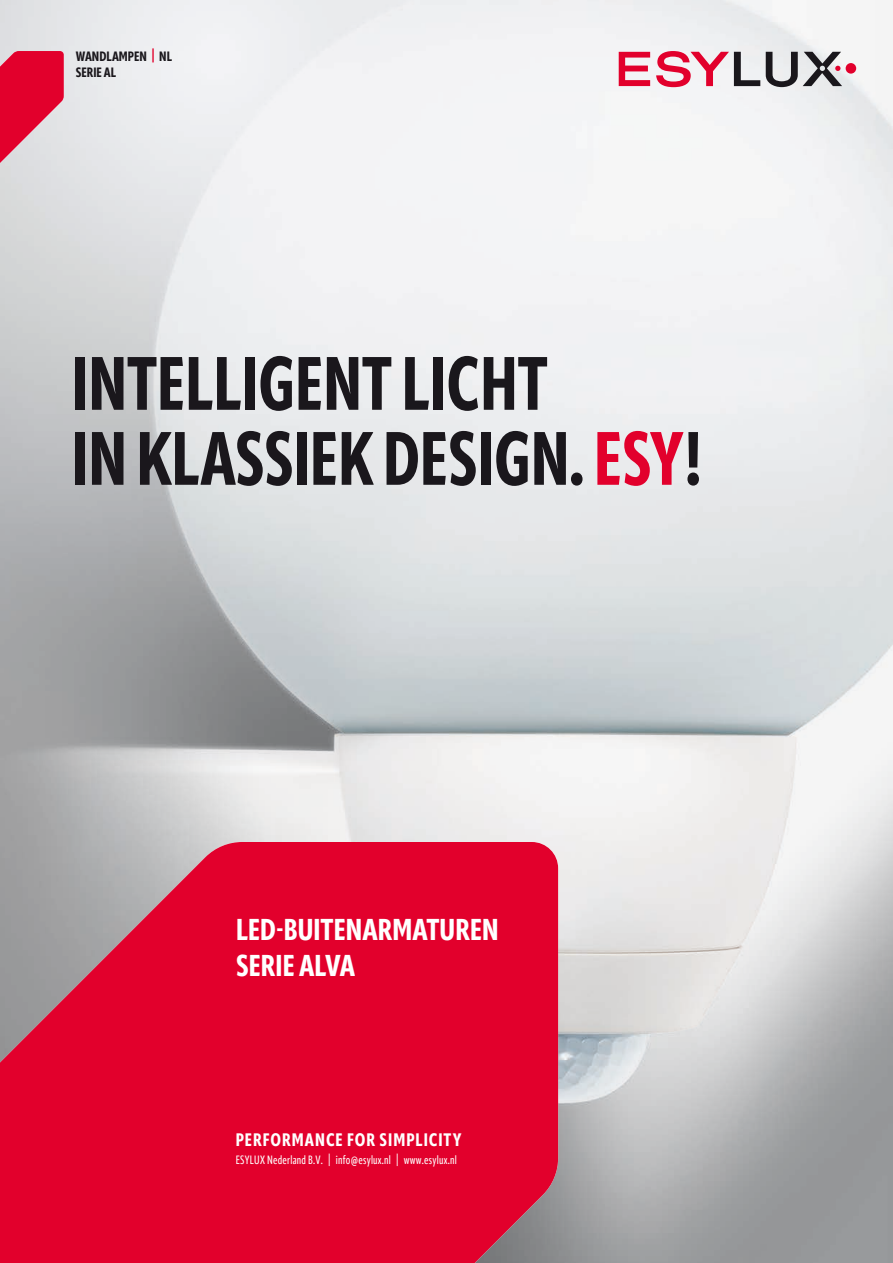
<style>
.page{position:relative;width:893px;height:1263px;background:#fff}
.page>*{position:absolute;margin:0;border:0;box-sizing:border-box;transform-origin:0 0}
.t1{font:800 75px/75px "Apparat Extra Cond";color:#1a171c;scale:.93 1}
.t2{font:800 30px/36px "Apparat Extra Cond";letter-spacing:.005em;color:#fff}
.t3{font:800 18px "Apparat Extra Cond";letter-spacing:.055em;color:#fff}
.t4{font:800 13.5px/16.5px "Apparat Extra Cond";color:#1a171c}
.t5{font:500 12px "Apparat Extra Cond";letter-spacing:.02em;color:#fff}
.s1{color:#e2002c}
</style>
<div class="page">
<img style="left:0;top:0;width:893px;height:1263px">
<svg style="left:0;top:842px;width:558px;height:421px;background:#da133a"></svg>
<svg style="left:0;top:51px;width:64px;height:132px;background:#e05a75"></svg>
<svg style="left:619px;top:52px;width:31px;height:34px"></svg>
<svg style="left:656px;top:51px;width:104px;height:36px"></svg>
<div style="left:846px;top:63px;width:10px;height:11px;background:#e2002c;border-radius:50%"></div>
<svg style="left:766px;top:52px;width:76px;height:35px;background:#979598"></svg>
<p class="t4" style="left:76px;top:48px;width:98px">WANDLAMPEN <span class="s1">|</span> NL<br>SERIE AL</p>
<h1 class="t1" style="left:72px;top:347px;width:679px">INTELLIGENT LICHT<br>IN KLASSIEK DESIGN. <span class="s1">ESY</span>!</h1>
<h2 class="t2" style="left:236px;top:911px;width:264px">LED-BUITENARMATUREN<br>SERIE ALVA</h2>
<h3 class="t3" style="left:236px;top:1129px;width:227px">PERFORMANCE FOR SIMPLICITY</h3>
<p class="t5" style="left:236px;top:1153px;width:222px">ESYLUX Nederland B.V. | info@esylux.nl | www.esylux.nl</p>
</div>
